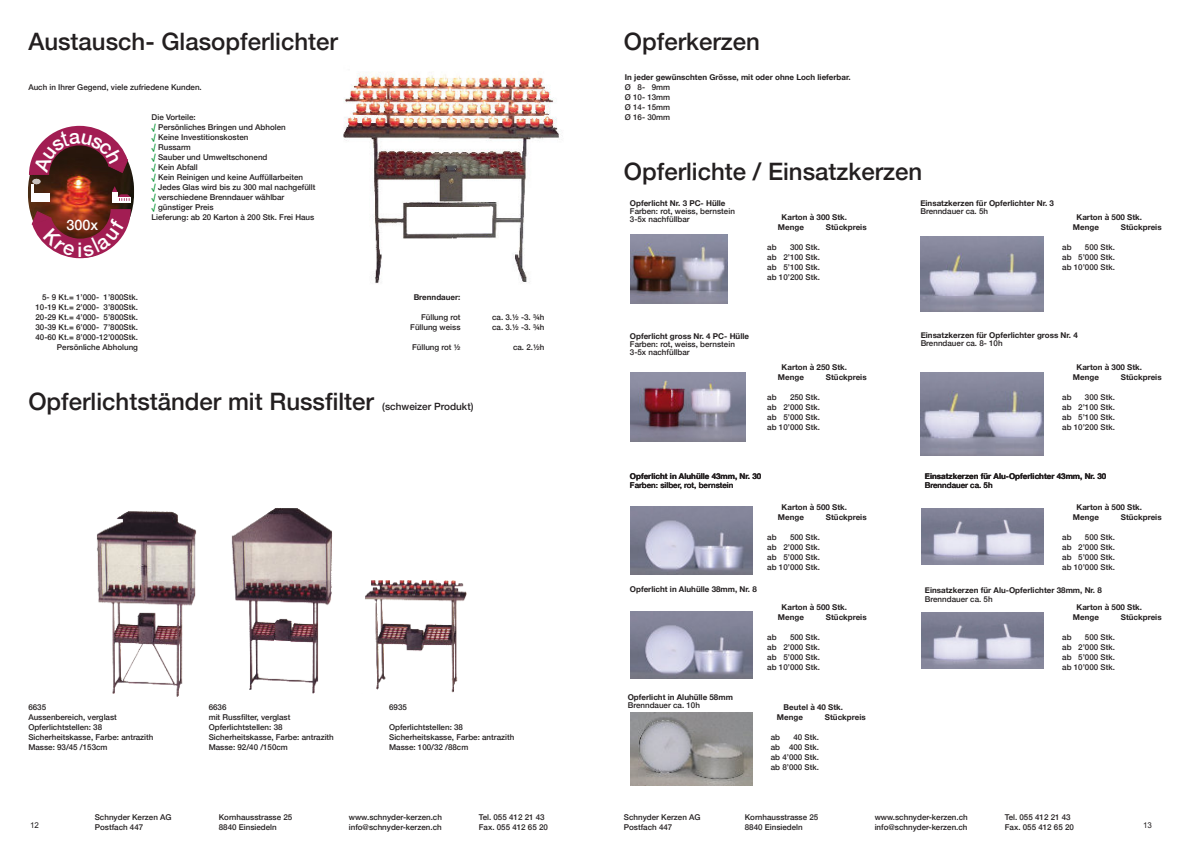
<style>
.page{position:relative;width:1191px;height:842px;background:#fff}
.page>*{position:absolute;margin:0;border:0;box-sizing:border-box;transform-origin:0 0}
.t1{font:500 24px "Helvetica Neue";color:#231f20}
.t2{font:500 20px "Helvetica Neue";color:#fff}
.t3{font:500 14.3px "Helvetica Neue";color:#fff}
.t4{font:500 10px "Helvetica Neue";color:#231f20}
.t5{font:500 8px/10px "Helvetica Neue";color:#231f20}
.t6{font:700 8px/10px "Helvetica Neue";color:#231f20}
.t7{font:8px "Arial";color:#231f20}
.s1{color:#089333}
</style>
<div class="page">
<img style="left:28px;top:170px;width:106px;height:55px">
<div style="left:117px;top:197px;width:14px;height:6px;background:#fff"></div>
<div style="left:112px;top:192px;width:5px;height:11px;background:#fff"></div>
<img style="left:343px;top:74px;width:216px;height:210px">
<img style="left:96px;top:508px;width:371px;height:188px">
<img style="left:630px;top:235px;width:97px;height:68px">
<img style="left:921px;top:237px;width:122px;height:75px">
<img style="left:921px;top:372px;width:122px;height:83px">
<img style="left:630px;top:372px;width:115px;height:69px">
<img style="left:630px;top:507px;width:122px;height:67px">
<img style="left:921px;top:508px;width:122px;height:56px">
<img style="left:630px;top:612px;width:122px;height:67px">
<img style="left:630px;top:712px;width:122px;height:73px">
<img style="left:921px;top:613px;width:122px;height:56px">
<img style="left:29px;top:126px;width:102px;height:76px">
<svg style="left:32px;top:209px;width:99px;height:49px"></svg>
<h1 class="t1" style="left:28px;top:27px;width:311px">Austausch- Glasopferlichter</h1>
<p class="t5" style="left:28px;top:82px;width:175px">Auch in Ihrer Gegend, viele zufriedene Kunden.</p>
<p class="t5" style="left:152px;top:112px;width:165px">Die Vorteile:<br><span class="s1">√</span> Persönliches Bringen und Abholen<br><span class="s1">√</span> Keine Investitionskosten<br><span class="s1">√</span> Russarm<br><span class="s1">√</span> Sauber und Umweltschonend<br><span class="s1">√</span> Kein Abfall<br><span class="s1">√</span> Kein Reinigen und keine Auffüllarbeiten<br><span class="s1">√</span> Jedes Glas wird bis zu 300 mal nachgefüllt <span class="s1">√</span> verschiedene Brenndauer wählbar<br><span class="s1">√</span> günstiger Preis<br>Lieferung: ab 20 Karton à 200 Stk. Frei Haus</p>
<h2 class="t2" style="left:77px;top:237px;width:6px">i</h2>
<p class="t5" style="left:35px;top:292px;width:104px;text-align:right">5- 9 Kt.= 1’000- 1’800Stk.<br>10-19 Kt.= 2’000- 3’800Stk.<br>20-29 Kt.= 4’000- 5’800Stk.<br>30-39 Kt.= 6’000- 7’800Stk.<br>40-60 Kt.= 8’000-12’000Stk.<br>Persönliche Abholung</p>
<h3 class="t3" style="left:66px;top:216px;width:33px">300x</h3>
<p class="t6" style="left:414px;top:292px;width:48px">Brenndauer:</p>
<p class="t5" style="left:421px;top:312px;width:41px">Füllung rot</p>
<p class="t5" style="left:492px;top:312px;width:54px">ca. 3.½ -3. ¾h</p>
<p class="t5" style="left:410px;top:322px;width:52px">Füllung weiss</p>
<p class="t5" style="left:492px;top:322px;width:54px">ca. 3.½ -3. ¾h</p>
<p class="t5" style="left:412px;top:342px;width:50px">Füllung rot ½</p>
<p class="t5" style="left:513px;top:342px;width:33px">ca. 2.½h</p>
<h1 class="t1" style="left:28px;top:387px;width:347px">Opferlichtständer mit Russfilter</h1>
<p class="t4" style="left:382px;top:400px;width:93px">(schweizer Produkt)</p>
<p class="t5" style="left:28px;top:702px;width:127px">6635<br>Aussenbereich, verglast<br>Opferlichtstellen: 38<br>Sicherheitskasse, Farbe: antrazith<br>Masse: 93/45 /153cm</p>
<p class="t5" style="left:209px;top:702px;width:127px">6636<br>mit Russfilter, verglast<br>Opferlichtstellen: 38<br>Sicherheitskasse, Farbe: antrazith<br>Masse: 92/40 /150cm</p>
<p class="t5" style="left:389px;top:702px;width:19px">6935</p>
<p class="t5" style="left:389px;top:722px;width:127px">Opferlichtstellen: 38<br>Sicherheitskasse, Farbe: antrazith<br>Masse: 100/32 /88cm</p>
<p class="t5" style="left:95px;top:812px;width:78px">Schnyder Kerzen AG<br>Postfach 447</p>
<p class="t5" style="left:349px;top:812px;width:95px">www.schnyder-kerzen.ch info@schnyder-kerzen.ch</p>
<p class="t5" style="left:479px;top:812px;width:71px">Tel. 055 412 21 43<br>Fax. 055 412 65 20</p>
<p class="t5" style="left:219px;top:812px;width:75px">Kornhausstrasse 25</p>
<p class="t7" style="left:30px;top:823px;width:10px">12</p>
<p class="t5" style="left:219px;top:822px;width:59px">8840 Einsiedeln</p>
<h1 class="t1" style="left:624px;top:27px;width:138px">Opferkerzen</h1>
<p class="t6" style="left:625px;top:72px;width:227px">In jeder gewünschten Grösse, mit oder ohne Loch lieferbar.</p>
<p class="t5" style="left:625px;top:82px;width:47px;text-align:justify">Ø 8- 9mm Ø 10- 13mm Ø 14- 15mm Ø 16- 30mm</p>
<h1 class="t1" style="left:624px;top:157px;width:300px">Opferlichte / Einsatzkerzen</h1>
<p class="t6" style="left:630px;top:198px;width:97px">Opferlicht Nr. 3 PC- Hülle</p>
<p class="t5" style="left:630px;top:207px;width:106px;line-height:8.2px">Farben: rot, weiss, bernstein<br>3-5x nachfüllbar</p>
<p class="t6" style="left:920px;top:198px;width:135px">Einsatzkerzen für Opferlichter Nr. 3</p>
<p class="t5" style="left:920px;top:206px;width:69px">Brenndauer ca. 5h</p>
<p class="t6" style="left:778px;top:212px;width:71px;text-indent:4px">Karton à 300 Stk.<br>Menge</p>
<p class="t6" style="left:826px;top:222px;width:42px">Stückpreis</p>
<p class="t5" style="left:767px;top:242px;width:54px;text-align:justify;text-indent:23px">300 Stk. ab 2’100 Stk. ab 5’100 Stk. ab 10’200 Stk.</p>
<p class="t5" style="left:767px;top:242px;width:11px">ab</p>
<p class="t6" style="left:1072px;top:212px;width:71px;text-indent:4px">Karton à 500 Stk.<br>Menge</p>
<p class="t6" style="left:1120px;top:222px;width:42px">Stückpreis</p>
<p class="t5" style="left:1062px;top:242px;width:54px;text-align:justify;text-indent:23px">500 Stk. ab 5’000 Stk. ab 10’000 Stk.</p>
<p class="t5" style="left:1062px;top:242px;width:11px">ab</p>
<p class="t6" style="left:630px;top:331px;width:121px">Opferlicht gross Nr. 4 PC- Hülle</p>
<p class="t5" style="left:630px;top:340px;width:106px;line-height:8.2px">Farben: rot, weiss, bernstein<br>3-5x nachfüllbar</p>
<p class="t6" style="left:920px;top:329px;width:159px">Einsatzkerzen für Opferlichter gross Nr. 4</p>
<p class="t5" style="left:920px;top:338px;width:83px">Brenndauer ca. 8- 10h</p>
<p class="t6" style="left:778px;top:362px;width:71px;text-indent:4px">Karton à 250 Stk.<br>Menge</p>
<p class="t6" style="left:826px;top:372px;width:42px">Stückpreis</p>
<p class="t6" style="left:1072px;top:362px;width:71px;text-indent:4px">Karton à 300 Stk.<br>Menge</p>
<p class="t6" style="left:1120px;top:372px;width:42px">Stückpreis</p>
<p class="t5" style="left:767px;top:392px;width:54px;text-align:justify;text-indent:23px">250 Stk. ab 2’000 Stk. ab 5’000 Stk. ab 10’000 Stk.</p>
<p class="t5" style="left:767px;top:392px;width:11px">ab</p>
<p class="t5" style="left:1062px;top:392px;width:54px;text-align:justify;text-indent:23px">300 Stk. ab 2’100 Stk. ab 5’100 Stk. ab 10’200 Stk.</p>
<p class="t5" style="left:1062px;top:392px;width:11px">ab</p>
<p class="t6" style="left:630px;top:471px;width:133px">Opferlicht in Aluhülle 43mm, Nr. 30</p>
<p class="t5" style="left:630px;top:480px;width:105px">Farben: silber, rot, bernstein</p>
<p class="t6" style="left:925px;top:471px;width:183px">Einsatzkerzen für Alu-Opferlichter 43mm, Nr. 30</p>
<p class="t5" style="left:925px;top:480px;width:69px">Brenndauer ca. 5h</p>
<p class="t6" style="left:778px;top:502px;width:71px;text-indent:4px">Karton à 500 Stk.<br>Menge</p>
<p class="t6" style="left:826px;top:512px;width:42px">Stückpreis</p>
<p class="t6" style="left:1072px;top:502px;width:71px;text-indent:4px">Karton à 500 Stk.<br>Menge</p>
<p class="t6" style="left:1120px;top:512px;width:42px">Stückpreis</p>
<p class="t5" style="left:767px;top:532px;width:54px;text-align:justify;text-indent:23px">500 Stk. ab 2’000 Stk. ab 5’000 Stk. ab 10’000 Stk.</p>
<p class="t5" style="left:767px;top:532px;width:11px">ab</p>
<p class="t5" style="left:1062px;top:532px;width:54px;text-align:justify;text-indent:23px">500 Stk. ab 2’000 Stk. ab 5’000 Stk. ab 10’000 Stk.</p>
<p class="t5" style="left:1062px;top:532px;width:11px">ab</p>
<p class="t6" style="left:630px;top:584px;width:128px">Opferlicht in Aluhülle 38mm, Nr. 8</p>
<p class="t6" style="left:925px;top:585px;width:178px">Einsatzkerzen für Alu-Opferlichter 38mm, Nr. 8</p>
<p class="t5" style="left:925px;top:593px;width:69px">Brenndauer ca. 5h</p>
<p class="t6" style="left:778px;top:602px;width:71px;text-indent:4px">Karton à 500 Stk.<br>Menge</p>
<p class="t6" style="left:826px;top:612px;width:42px">Stückpreis</p>
<p class="t5" style="left:767px;top:632px;width:54px;text-align:justify;text-indent:23px">500 Stk. ab 2’000 Stk. ab 5’000 Stk. ab 10’000 Stk.</p>
<p class="t5" style="left:767px;top:632px;width:11px">ab</p>
<p class="t6" style="left:628px;top:692px;width:107px">Opferlicht in Aluhülle 58mm</p>
<p class="t5" style="left:628px;top:700px;width:74px">Brenndauer ca. 10h</p>
<p class="t6" style="left:777px;top:702px;width:68px;text-indent:7px">Beutel à 40 Stk.<br>Menge</p>
<p class="t6" style="left:825px;top:712px;width:42px">Stückpreis</p>
<p class="t5" style="left:771px;top:732px;width:50px;text-align:justify;text-indent:23px">40 Stk. ab 400 Stk. ab 4’000 Stk. ab 8’000 Stk.</p>
<p class="t5" style="left:771px;top:732px;width:11px">ab</p>
<p class="t6" style="left:1072px;top:602px;width:71px;text-indent:4px">Karton à 500 Stk.<br>Menge</p>
<p class="t6" style="left:1120px;top:612px;width:42px">Stückpreis</p>
<p class="t5" style="left:1062px;top:632px;width:54px;text-align:justify;text-indent:23px">500 Stk. ab 2’000 Stk. ab 5’000 Stk. ab 10’000 Stk.</p>
<p class="t5" style="left:1062px;top:632px;width:11px">ab</p>
<p class="t5" style="left:624px;top:812px;width:78px">Schnyder Kerzen AG<br>Postfach 447</p>
<p class="t5" style="left:874px;top:812px;width:95px">www.schnyder-kerzen.ch info@schnyder-kerzen.ch</p>
<p class="t5" style="left:1004px;top:812px;width:71px">Tel. 055 412 21 43<br>Fax. 055 412 65 20</p>
<p class="t5" style="left:745px;top:812px;width:75px">Kornhausstrasse 25<br>8840 Einsiedeln</p>
<p class="t7" style="left:1143px;top:822px;width:10px">13</p>
</div>
